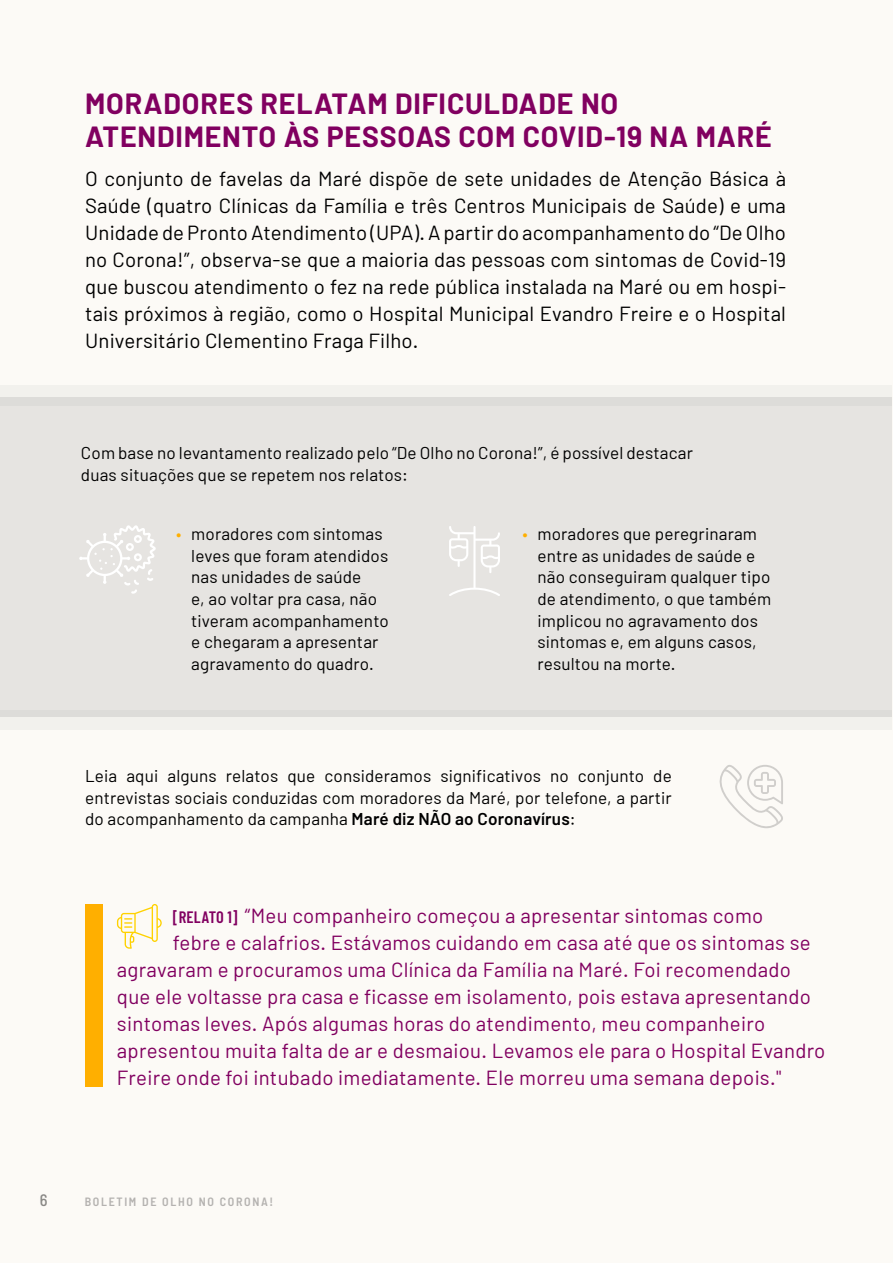
<style>
.page{position:relative;width:893px;height:1263px;background:#faf7f1}
.page>*{position:absolute;margin:0;border:0;box-sizing:border-box;transform-origin:0 0}
.t1{font:700 28.5px/33px "Barlow";letter-spacing:.03em;color:#810060}
.t2{font:20.4px "Barlow";letter-spacing:.015em;color:#810060}
.t3{font:20.4px/27px "Barlow";letter-spacing:.01em;color:#000;text-align:justify}
.t4{font:17.1px/21.6px "Barlow";letter-spacing:.01em;color:#000}
.t5{font:500 semi-condensed 16.5px "Barlow";color:#8c8c8b}
.t6{font:600 semi-condensed 12px "Barlow";letter-spacing:.14em;color:#b7b6b6}
.s1{color:#ffaf00}
.s2{font-weight:600}
.s3{font-family:"Barlow Condensed";font-weight:600;font-size:16.5px}
</style>
<div class="page">
<div style="left:85px;top:904px;width:17px;height:182px;background:#ffaf00"></div>
<svg style="left:719px;top:765px;width:64px;height:63px"></svg>
<div style="left:0;top:397px;width:891px;height:320px;background:#e6e4e1"></div>
<div style="left:0;top:385px;width:891px;height:21px;background:linear-gradient(to right,#e9e8e4,#e9e8e4)"></div>
<div style="left:0;top:710px;width:891px;height:19px;background:linear-gradient(to right,#eae9e6,#eae9e5)"></div>
<svg style="left:79px;top:525px;width:77px;height:69px"></svg>
<svg style="left:449px;top:526px;width:51px;height:70px"></svg>
<svg style="left:117px;top:904px;width:45px;height:45px"></svg>
<h1 class="t1" style="left:85px;top:87px;width:688px">MORADORES RELATAM DIFICULDADE NO<br>ATENDIMENTO ÀS PESSOAS COM COVID-19 NA MARÉ</h1>
<p class="t3" style="left:85px;top:165px;width:703px">O conjunto de favelas da Maré dispõe de sete unidades de Atenção Básica à Saúde (quatro Clínicas da Família e três Centros Municipais de Saúde) e uma Unidade de Pronto Atendimento (UPA). A partir do acompanhamento do “De Olho no Corona!”, observa-se que a maioria das pessoas com sintomas de Covid-19 que buscou atendimento o fez na rede pública instalada na Maré ou em hospi&shy;tais próximos à região, como o Hospital Municipal Evandro Freire e o Hospital Universitário Clementino Fraga Filho.</p>
<p class="t4" style="left:81px;top:442px;width:614px">Com base no levantamento realizado pelo “De Olho no Corona!”, é possível destacar duas situações que se repetem nos relatos:</p>
<p class="t4" style="left:191px;top:523px;width:199px;text-indent:-15px"><span class="s1">•</span> moradores com sintomas leves que foram atendidos nas unidades de saúde<br>e, ao voltar pra casa, não tiveram acompanhamento e chegaram a apresentar agravamento do quadro.</p>
<p class="t4" style="left:537px;top:523px;width:235px;text-indent:-15px"><span class="s1">•</span> moradores que peregrinaram entre as unidades de saúde e não conseguiram qualquer tipo de atendimento, o que também implicou no agravamento dos sintomas e, em alguns casos, resultou na morte.</p>
<p class="t4" style="left:85px;top:764px;width:588px;text-align:justify">Leia aqui alguns relatos que consideramos significativos no conjunto de entrevistas sociais conduzidas com moradores da Maré, por telefone, a partir do acompanhamento da campanha <span class="s2">Maré diz NÃO ao Coronavírus</span>:</p>
<p class="t2" style="left:173px;top:903px;width:592px"><span class="s3">[RELATO 1]</span> “Meu companheiro começou a apresentar sintomas como</p>
<p class="t2" style="left:173px;top:930px;width:639px">febre e calafrios. Estávamos cuidando em casa até que os sintomas se</p>
<p class="t2" style="left:117px;top:957px;width:675px">agravaram e procuramos uma Clínica da Família na Maré. Foi recomendado</p>
<p class="t2" style="left:117px;top:984px;width:695px">que ele voltasse pra casa e ficasse em isolamento, pois estava apresentando</p>
<p class="t2" style="left:117px;top:1011px;width:650px">sintomas leves. Após algumas horas do atendimento, meu companheiro</p>
<p class="t2" style="left:117px;top:1038px;width:710px">apresentou muita falta de ar e desmaiou. Levamos ele para o Hospital Evandro</p>
<p class="t2" style="left:117px;top:1065px;width:666px">Freire onde foi intubado imediatamente. Ele morreu uma semana depois."</p>
<p class="t5" style="left:40px;top:1190px;width:9px">6</p>
<p class="t6" style="left:85px;top:1194px;width:190px">BOLETIM DE OLHO NO CORONA!</p>
</div>
